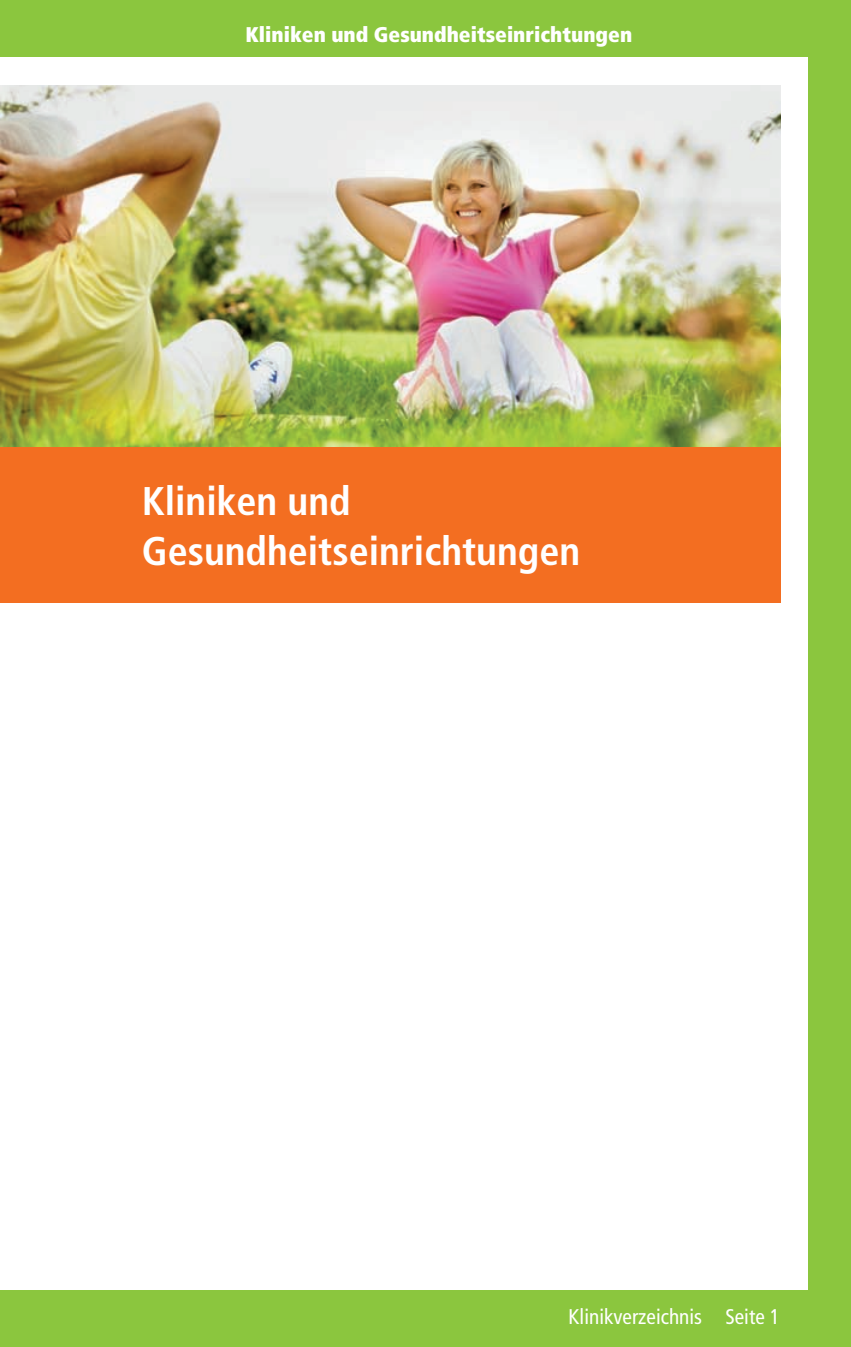
<style>
.page{position:relative;width:851px;height:1347px;background:#fff}
.page>*{position:absolute;margin:0;border:0;box-sizing:border-box;transform-origin:0 0}
.t1{font:700 condensed 40px/50px "Frutiger";color:#fff}
.t2{font:900 condensed 21.25px "Frutiger";color:#fff}
.t3{font:condensed 21.25px "Frutiger";color:#fff}
</style>
<div class="page">
<div style="left:0;top:0;width:850px;height:57px;background:#8bc63e"></div>
<div style="left:0;top:1290px;width:850px;height:56px;background:#8bc63e"></div>
<div style="left:808px;top:0;width:42px;height:1346px;background:#8bc63e"></div>
<img style="left:0;top:85px;width:780px;height:361px">
<div style="left:0;top:446px;width:780px;height:156px;background:#f36e21"></div>
<p class="t2" style="left:245px;top:21px;width:388px">Kliniken und Gesundheitseinrichtungen</p>
<h1 class="t1" style="left:142px;top:476px;width:440px">Kliniken und<br>Gesundheitseinrichtungen</h1>
<p class="t3" style="left:568px;top:1304px;width:213px">Klinikverzeichnis Seite 1</p>
</div>
